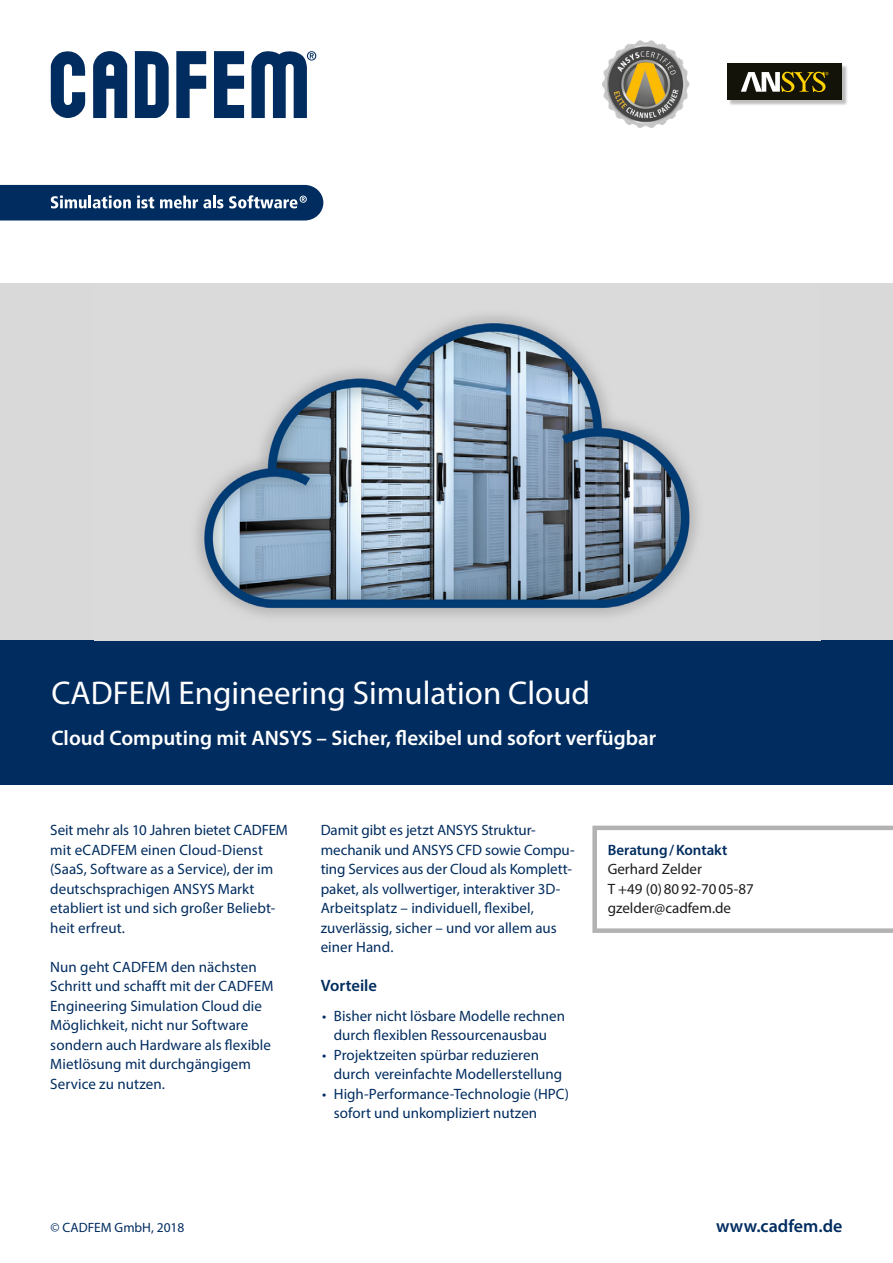
<style>
.page{position:relative;width:893px;height:1263px;background:#fff}
.page>*{position:absolute;margin:0;border:0;box-sizing:border-box;transform-origin:0 0}
.t1{font:33px "Myriad Pro";color:#fff}
.t2{font:600 21px "Myriad Pro";color:#fff}
.t3{font:600 18px "Myriad Pro";color:#003c74}
.t4{font:600 18px "Myriad Pro";color:#002c5f}
.t5{font:600 16.5px "Myriad Pro";letter-spacing:.005em;color:#002c5f}
.t6{font:15px/19.5px "Myriad Pro";color:#002c5f}
.t7{font:15px "Myriad Pro";color:#1d1d1c}
.t8{font:600 15px "Myriad Pro";letter-spacing:-.005em;color:#002c5f}
.t9{font:13.5px "Myriad Pro";color:#002c5f}
.t10{font:13.5px "Myriad Pro";color:#003c74}
</style>
<div class="page">
<div style="left:728px;top:64px;width:120px;height:43px;background:#000;opacity:.26"></div>
<div style="left:727px;top:63px;width:115px;height:37px;background:#14130a"></div>
<svg style="left:741px;top:72px;width:87px;height:20px"></svg>
<img style="left:602px;top:40px;width:88px;height:88px">
<svg style="left:0;top:185px;width:323px;height:35px;background:#204673"></svg>
<svg style="left:135px;top:51px;width:34px;height:67px"></svg>
<svg style="left:176px;top:51px;width:30px;height:67px"></svg>
<svg style="left:214px;top:51px;width:30px;height:67px"></svg>
<svg style="left:93px;top:51px;width:34px;height:67px"></svg>
<svg style="left:51px;top:51px;width:35px;height:67px"></svg>
<svg style="left:251px;top:51px;width:65px;height:67px"></svg>
<svg style="left:592px;top:826px;width:301px;height:107px"></svg>
<div style="left:0;top:640px;width:893px;height:144px;background:#002c5f"></div>
<div style="left:0;top:284px;width:893px;height:356px;background:#d9d9d9"></div>
<img style="left:197px;top:315px;width:500px;height:301px">
<p class="t1" style="left:51px;top:673px;width:540px">CADFEM Engineering Simulation Cloud</p>
<p class="t2" style="left:51px;top:724px;width:606px">Cloud Computing mit ANSYS – Sicher, flexibel und sofort verfügbar</p>
<p class="t6" style="left:50px;top:820px;width:239px">Seit mehr als 10 Jahren bietet CADFEM mit eCADFEM einen Cloud-Dienst (SaaS, Software as a Service), der im deutschsprachigen ANSYS Markt etabliert ist und sich großer Beliebt&shy;heit erfreut.</p>
<p class="t6" style="left:50px;top:957px;width:225px">Nun geht CADFEM den nächsten<br>Schritt und schafft mit der CADFEM<br>Engineering Simulation Cloud die<br>Möglichkeit, nicht nur Software sondern auch Hardware als flexible<br>Mietlösung mit durchgängigem<br>Service zu nutzen.</p>
<p class="t6" style="left:321px;top:820px;width:255px">Damit gibt es jetzt ANSYS Struktur&shy;mechanik und ANSYS CFD sowie Compu&shy;ting Services aus der Cloud als Komplett-</p>
<p class="t6" style="left:321px;top:879px;width:241px">paket, als vollwertiger, interaktiver 3D-Arbeitsplatz – individuell, flexibel, zuverlässig, sicher – und vor allem aus einer Hand.</p>
<p class="t5" style="left:321px;top:975px;width:58px">Vorteile</p>
<p class="t6" style="left:322px;top:1006px;width:244px;text-align:center">• Bisher nicht lösbare Modelle rechnen durch flexiblen Ressourcenausbau</p>
<p class="t6" style="left:334px;top:1045px;width:230px;text-indent:-12px">• Projektzeiten spürbar reduzieren durch vereinfachte Modellerstellung</p>
<p class="t6" style="left:334px;top:1084px;width:237px;text-indent:-12px">• High-Performance-Technologie (HPC) sofort und unkompliziert nutzen</p>
<p class="t8" style="left:608px;top:840px;width:121px">Beratung/Kontakt</p>
<p class="t7" style="left:608px;top:860px;width:96px">Gerhard Zelder</p>
<p class="t7" style="left:608px;top:879px;width:148px">T +49 (0)8092-7005-87</p>
<p class="t7" style="left:608px;top:899px;width:125px">gzelder@cadfem.de</p>
<p class="t10" style="left:178px;top:1219px;width:8px">6</p>
<p class="t3" style="left:710px;top:1214px;width:134px">www.cadfem.net</p>
<p class="t9" style="left:51px;top:1219px;width:135px">© CADFEM GmbH, 2018</p>
<p class="t4" style="left:716px;top:1214px;width:128px">www.cadfem.de</p>
</div>
